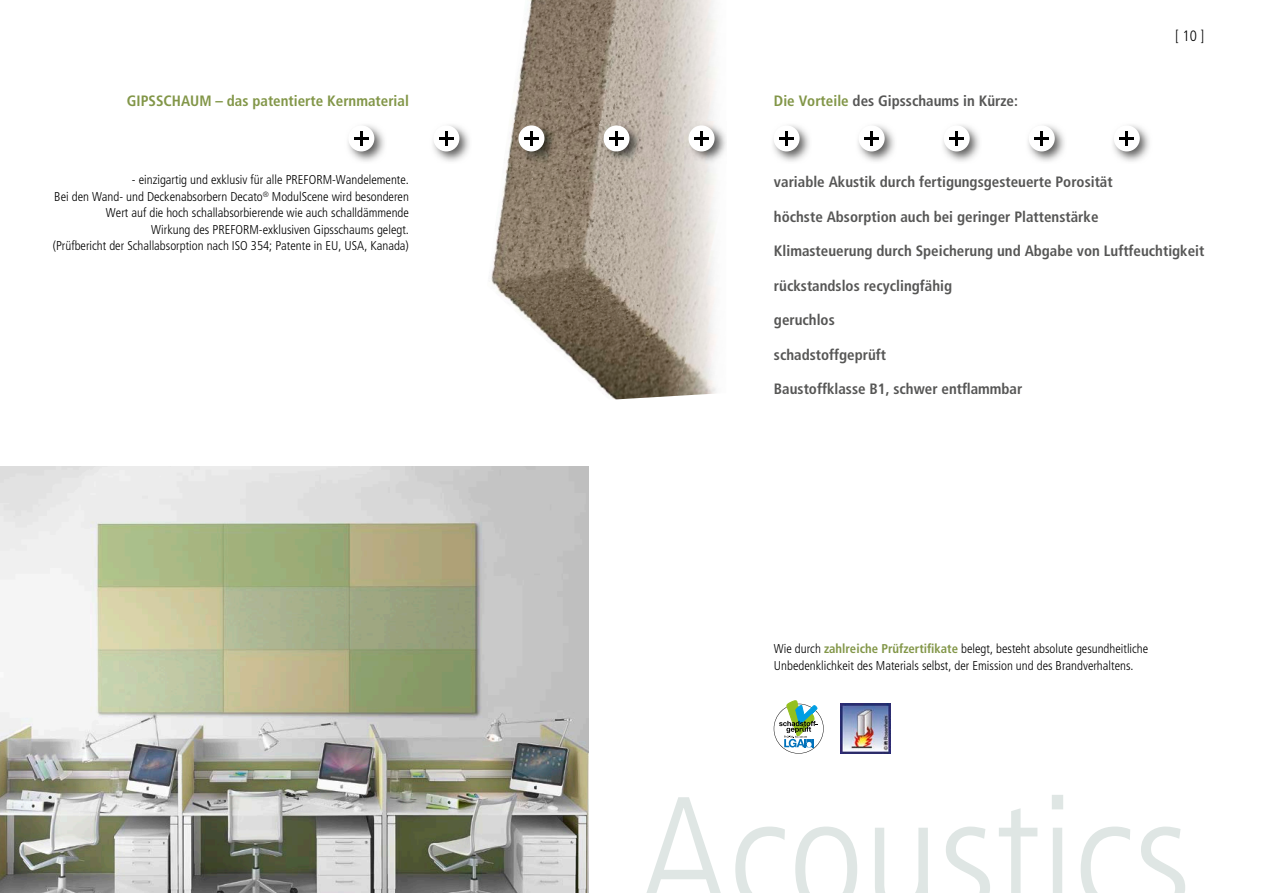
<style>
.page{position:relative;width:1263px;height:893px;background:#fff}
.page>*{position:absolute;margin:0;border:0;box-sizing:border-box;transform-origin:0 0}
.t1{font:300 condensed 162px "Frutiger";color:#dfe6e4}
.t2{font:700 condensed 15px "Frutiger";color:#565655}
.t3{font:700 condensed 15px "Frutiger";color:#829648}
.t4{font:300 condensed 15px "Frutiger";color:#000}
.t5{font:300 condensed 12.75px/16.5px "Frutiger";color:#000}
.s1{color:#829648}
.s2{font-weight:700;color:#829648}
</style>
<div class="page">
<img style="left:507px;top:0;width:210px;height:169px">
<img style="left:511px;top:169px;width:205px;height:231px">
<img style="left:491px;top:162px;width:44px;height:140px">
<img style="left:0;top:466px;width:589px;height:427px">
<img style="left:348px;top:125px;width:37px;height:37px">
<div style="left:348px;top:125px;width:26px;height:26px;background:#fff;border-radius:50%"></div>
<hr style="left:360px;top:131px;width:3px;height:15px;background:#000">
<hr style="left:354px;top:137px;width:15px;height:3px;background:#000">
<img style="left:433px;top:125px;width:37px;height:37px">
<div style="left:433px;top:125px;width:26px;height:26px;background:#fff;border-radius:50%"></div>
<hr style="left:445px;top:131px;width:3px;height:15px;background:#000">
<hr style="left:439px;top:137px;width:15px;height:3px;background:#000">
<img style="left:515px;top:122px;width:42px;height:42px">
<div style="left:518px;top:125px;width:26px;height:26px;background:#fff;border-radius:50%"></div>
<hr style="left:530px;top:131px;width:3px;height:15px;background:#000">
<hr style="left:524px;top:137px;width:15px;height:3px;background:#000">
<img style="left:600px;top:122px;width:42px;height:42px">
<div style="left:603px;top:125px;width:26px;height:26px;background:#fff;border-radius:50%"></div>
<hr style="left:615px;top:131px;width:3px;height:15px;background:#000">
<hr style="left:609px;top:137px;width:15px;height:3px;background:#000">
<img style="left:685px;top:122px;width:41px;height:42px">
<div style="left:688px;top:125px;width:26px;height:26px;background:#fff;border-radius:50%"></div>
<hr style="left:700px;top:131px;width:3px;height:15px;background:#000">
<hr style="left:694px;top:137px;width:15px;height:3px;background:#000">
<img style="left:773px;top:125px;width:37px;height:37px">
<div style="left:774px;top:125px;width:26px;height:26px;background:#fff;border-radius:50%"></div>
<hr style="left:785px;top:131px;width:3px;height:15px;background:#000">
<hr style="left:779px;top:137px;width:15px;height:3px;background:#000">
<img style="left:858px;top:125px;width:37px;height:37px">
<div style="left:859px;top:125px;width:26px;height:26px;background:#fff;border-radius:50%"></div>
<hr style="left:870px;top:131px;width:3px;height:15px;background:#000">
<hr style="left:864px;top:137px;width:15px;height:3px;background:#000">
<img style="left:943px;top:125px;width:37px;height:37px">
<div style="left:944px;top:125px;width:26px;height:26px;background:#fff;border-radius:50%"></div>
<hr style="left:955px;top:131px;width:3px;height:15px;background:#000">
<hr style="left:949px;top:137px;width:15px;height:3px;background:#000">
<img style="left:1028px;top:125px;width:37px;height:37px">
<div style="left:1029px;top:125px;width:26px;height:26px;background:#fff;border-radius:50%"></div>
<hr style="left:1040px;top:131px;width:3px;height:15px;background:#000">
<hr style="left:1034px;top:137px;width:15px;height:3px;background:#000">
<img style="left:1113px;top:125px;width:37px;height:37px">
<div style="left:1114px;top:125px;width:26px;height:26px;background:#fff;border-radius:50%"></div>
<hr style="left:1125px;top:131px;width:3px;height:15px;background:#000">
<hr style="left:1119px;top:137px;width:15px;height:3px;background:#000">
<svg style="left:774px;top:701px;width:50px;height:53px"></svg>
<img style="left:840px;top:703px;width:50px;height:50px">
<p class="t3" style="left:127px;top:92px;width:284px">GIPSSCHAUM – das patentierte Kernmaterial</p>
<p class="t5" style="left:53px;top:172px;width:358px;text-align:right">- einzigartig und exklusiv für alle PREFORM-Wandelemente.<br>Bei den Wand- und Deckenabsorbern Decato<sup>®</sup> ModulScene wird besonderen Wert auf die hoch schallabsorbierende wie auch schalldämmende<br>Wirkung des PREFORM-exklusiven Gipsschaums gelegt.<br>(Prüfbericht der Schallabsorption nach ISO 354; Patente in EU, USA, Kanada)</p>
<p class="t2" style="left:774px;top:92px;width:246px"><span class="s1">Die Vorteile</span> des Gipsschaums in Kürze:</p>
<p class="t4" style="left:1175px;top:27px;width:31px">[ 10 ]</p>
<p class="t2" style="left:774px;top:173px;width:340px">variable Akustik durch fertigungsgesteuerte Porosität</p>
<p class="t2" style="left:774px;top:208px;width:326px">höchste Absorption auch bei geringer Plattenstärke</p>
<p class="t2" style="left:774px;top:242px;width:432px">Klimasteuerung durch Speicherung und Abgabe von Luftfeuchtigkeit</p>
<p class="t2" style="left:774px;top:277px;width:180px">rückstandslos recyclingfähig</p>
<p class="t2" style="left:774px;top:311px;width:62px">geruchlos</p>
<p class="t2" style="left:774px;top:346px;width:114px">schadstoffgeprüft</p>
<p class="t2" style="left:774px;top:380px;width:250px">Baustoffklasse B1, schwer entflammbar</p>
<p class="t5" style="left:774px;top:641px;width:376px">Wie durch <span class="s2">zahlreiche Prüfzertifikate</span> belegt, besteht absolute gesundheitliche<br>Unbedenklichkeit des Materials selbst, der Emission und des Brandverhaltens.</p>
<h1 class="t1" style="left:639px;top:762px;width:554px">Acoustics</h1>
</div>
